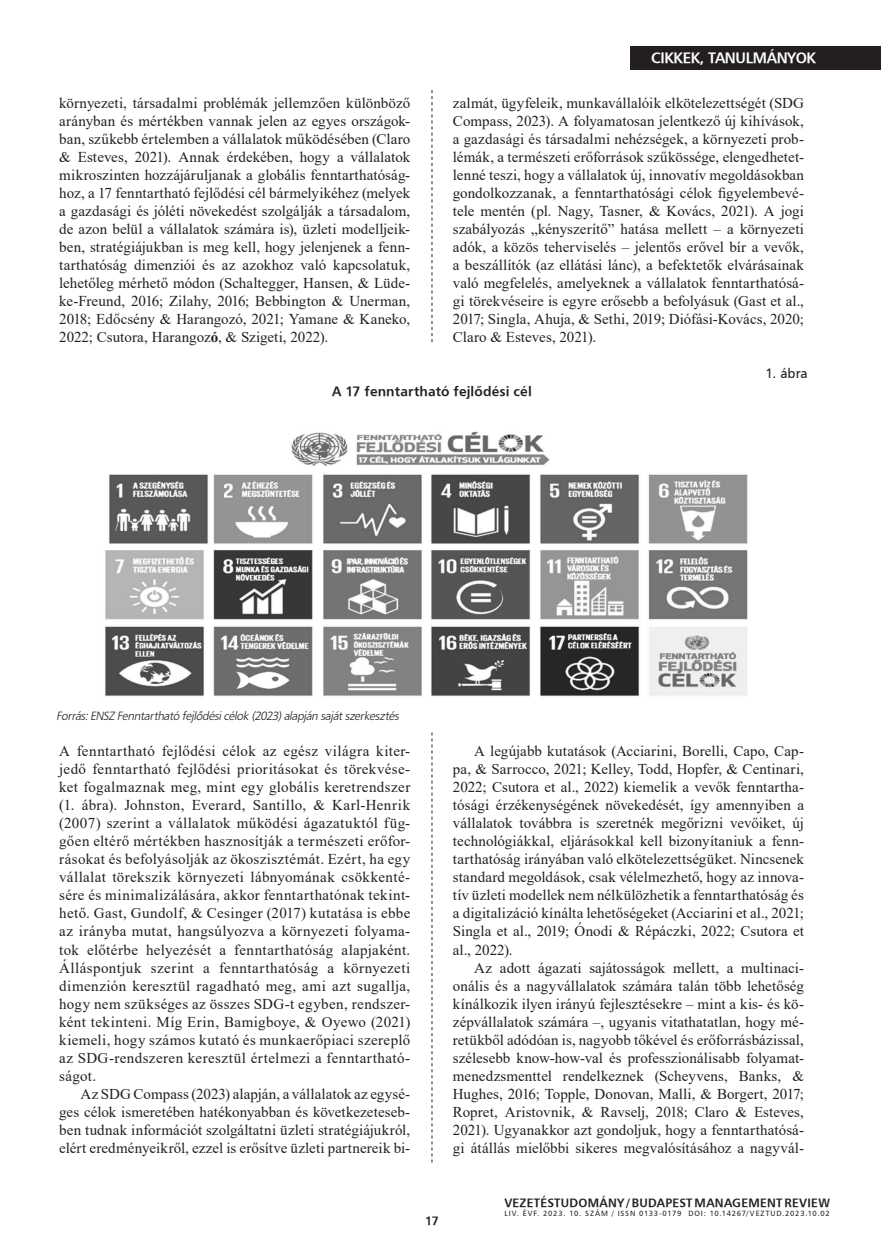
<style>
.page{position:relative;width:881px;height:1255px;background:#fff}
.page>*{position:absolute;margin:0;border:0;box-sizing:border-box;transform-origin:0 0}
.kenyérszöveg_opcionális{font:15px/18px "Times New Roman";letter-spacing:.005em;color:#231f20;text-align:justify}
.kenyérszöveg_tompa{font:15px/18px "Times New Roman";letter-spacing:.02em;color:#231f20;text-align:justify}
.t1{font:15px "H Humanist 777 BT Bold";letter-spacing:-.025em;color:#fff}
.Táblázat_cím{font:13.5px "H Humanist 777 BT Bold";letter-spacing:.01em;color:#231f20}
.Táblázat_cím-2{font:13.5px "H Humanist 777 BT";color:#231f20}
.kenyérszöveg_tompa-2{font:italic 12px "Humanist 777 Lt PFL";letter-spacing:.02em;color:#231f20}
.t2{font:12px "H Humanist 777 BT Bold";letter-spacing:.02em;color:#231f20}
.t3{font:7.5px "H Humanist 777 BT";letter-spacing:.105em;color:#231f20}
.s1{font-weight:700}
</style>
<div class="page">
<div style="left:629px;top:46px;width:251px;height:23px;background:#231f20"></div>
<svg style="left:431px;top:732px;width:1px;height:430px"></svg>
<svg style="left:431px;top:90px;width:1px;height:252px"></svg>
<img style="left:105px;top:431px;width:643px;height:266px">
<p class="kenyérszöveg_tompa" style="left:59px;top:94px;width:352px">környezeti, társadalmi problémák jellemzően különböző arányban és mértékben vannak jelen az egyes országok&shy;ban, szűkebb értelemben a vállalatok működésében (Claro &amp; Esteves, 2021). Annak érdekében, hogy a vállalatok mikroszinten hozzájáruljanak a globális fenntarthatóság&shy;hoz, a 17 fenntartható fejlődési cél bármelyikéhez (melyek a gazdasági és jóléti növekedést szolgálják a társadalom, de azon belül a vállalatok számára is), üzleti modelljeik&shy;ben, stratégiájukban is meg kell, hogy jelenjenek a fenn&shy;tarthatóság dimenziói és az azokhoz való kapcsolatuk, lehetőleg mérhető módon (Schaltegger, Hansen, &amp; Lüde&shy;ke-Freund, 2016; Zilahy, 2016; Bebbington &amp; Unerman, 2018; Edőcsény &amp; Harangozó, 2021; Yamane &amp; Kaneko, 2022; Csutora, Harangoz<span class="s1">ó</span>, &amp; Szigeti, 2022).</p>
<p class="t1" style="left:651px;top:49px;width:166px">CIKKEK, TANULMÁNYOK</p>
<p class="kenyérszöveg_opcionális" style="left:452px;top:94px;width:352px">zalmát, ügyfeleik, munkavállalóik elkötelezettségét (SDG Compass, 2023). A folyamatosan jelentkező új kihívások, a gazdasági és társadalmi nehézségek, a környezeti prob&shy;lémák, a természeti erőforrások szűkössége, elengedhetet&shy;lenné teszi, hogy a vállalatok új, innovatív megoldásokban gondolkozzanak, a fenntarthatósági célok figyelembevé&shy;tele mentén (pl. Nagy, Tasner, &amp; Kovács, 2021). A jogi szabályozás „kényszerítő” hatása mellett – a környezeti adók, a közös teherviselés – jelentős erővel bír a vevők, a beszállítók (az ellátási lánc), a befektetők elvárásainak való megfelelés, amelyeknek a vállalatok fenntarthatósá&shy;gi törekvéseire is egyre erősebb a befolyásuk (Gast et al., 2017; Singla, Ahuja, &amp; Sethi, 2019; Diófási-Kovács, 2020; Claro &amp; Esteves, 2021).</p>
<p class="Táblázat_cím-2" style="left:765px;top:365px;width:44px">1. ábra</p>
<p class="Táblázat_cím" style="left:332px;top:383px;width:201px">A 17 fenntartható fejlődési cél</p>
<p class="kenyérszöveg_tompa-2" style="left:56px;top:708px;width:346px">Forrás:ENSZ Fenntartható fejlődésicélok (2023)alapján sajátszerkesztés</p>
<p class="kenyérszöveg_tompa" style="left:59px;top:742px;width:352px">A fenntartható fejlődési célok az egész világra kiter&shy;jedő fenntartható fejlődési prioritásokat és törekvése&shy;ket fogalmaznak meg, mint egy globális keretrendszer (1. ábra). Johnston, Everard, Santillo, &amp; Karl-Henrik (2007) szerint a vállalatok működési ágazatuktól füg&shy;gően eltérő mértékben hasznosítják a természeti erőfor&shy;rásokat és befolyásolják az ökoszisztémát. Ezért, ha egy vállalat törekszik környezeti lábnyomának csökkenté&shy;sére és minimalizálására, akkor fenntarthatónak tekint&shy;hető. Gast, Gundolf, &amp; Cesinger (2017) kutatása is ebbe az irányba mutat, hangsúlyozva a környezeti folyama&shy;tok előtérbe helyezését a fenntarthatóság alapjaként.<br>Álláspontjuk szerint a fenntarthatóság a környezeti dimenzión keresztül ragadható meg, ami azt sugallja, hogy nem szükséges az összes SDG-t egyben, rendszer&shy;ként tekinteni. Míg Erin, Bamigboye, &amp; Oyewo (2021) kiemeli, hogy számos kutató és munkaerőpiaci szereplő az SDG-rendszeren keresztül értelmezi a fenntartható&shy;ságot.</p>
<p class="kenyérszöveg_opcionális" style="left:59px;top:1084px;width:352px;text-indent:21px">Az SDG Compass (2023) alapján, a vállalatok az egysé&shy;ges célok ismeretében hatékonyabban és következeteseb&shy;ben tudnak információt szolgáltatni üzleti stratégiájukról, elért eredményeikről, ezzel is erősítve üzleti partnereik bi-</p>
<p class="kenyérszöveg_opcionális" style="left:452px;top:742px;width:352px;text-indent:21px">A legújabb kutatások (Acciarini, Borelli, Capo, Cap&shy;pa, &amp; Sarrocco, 2021; Kelley, Todd, Hopfer, &amp; Centinari, 2022; Csutora et al., 2022) kiemelik a vevők fenntartha&shy;tósági érzékenységének növekedését, így amennyiben a vállalatok továbbra is szeretnék megőrizni vevőiket, új technológiákkal, eljárásokkal kell bizonyítaniuk a fenn&shy;tarthatóság irányában való elkötelezettségüket. Nincsenek standard megoldások, csak vélelmezhető, hogy az innova&shy;tív üzleti modellek nem nélkülözhetik a fenntarthatóság és a digitalizáció kínálta lehetőségeket (Acciarini et al., 2021; Singla et al., 2019; Ónodi &amp; Répáczki, 2022; Csutora et al., 2022).</p>
<p class="kenyérszöveg_opcionális" style="left:452px;top:958px;width:352px;text-indent:21px">Az adott ágazati sajátosságok mellett, a multinaci&shy;onális és a nagyvállalatok számára talán több lehetőség kínálkozik ilyen irányú fejlesztésekre – mint a kis- és kö&shy;zépvállalatok számára –, ugyanis vitathatatlan, hogy mé&shy;retükből adódóan is, nagyobb tőkével és erőforrásbázissal, szélesebb know-how-val és professzionálisabb folyamat&shy;menedzsmenttel rendelkeznek (Scheyvens, Banks, &amp; Hughes, 2016; Topple, Donovan, Malli, &amp; Borgert, 2017; Ropret, Aristovnik, &amp; Ravselj, 2018; Claro &amp; Esteves, 2021). Ugyanakkor azt gondoljuk, hogy a fenntarthatósá&shy;gi átállás mielőbbi sikeres megvalósításához a nagyvál-</p>
<p class="t2" style="left:425px;top:1212px;width:15px">17</p>
<p class="t2" style="left:504px;top:1194px;width:327px">VEZETÉSTUDOMÁNY / BUDAPEST MANAGEMENT REVIEW</p>
<p class="t3" style="left:504px;top:1208px;width:327px">LIV. ÉVF. 2023. 10. SZÁM / ISSN 0133-0179 DOI: 10.14267/VEZTUD.2023.10.02</p>
</div>
